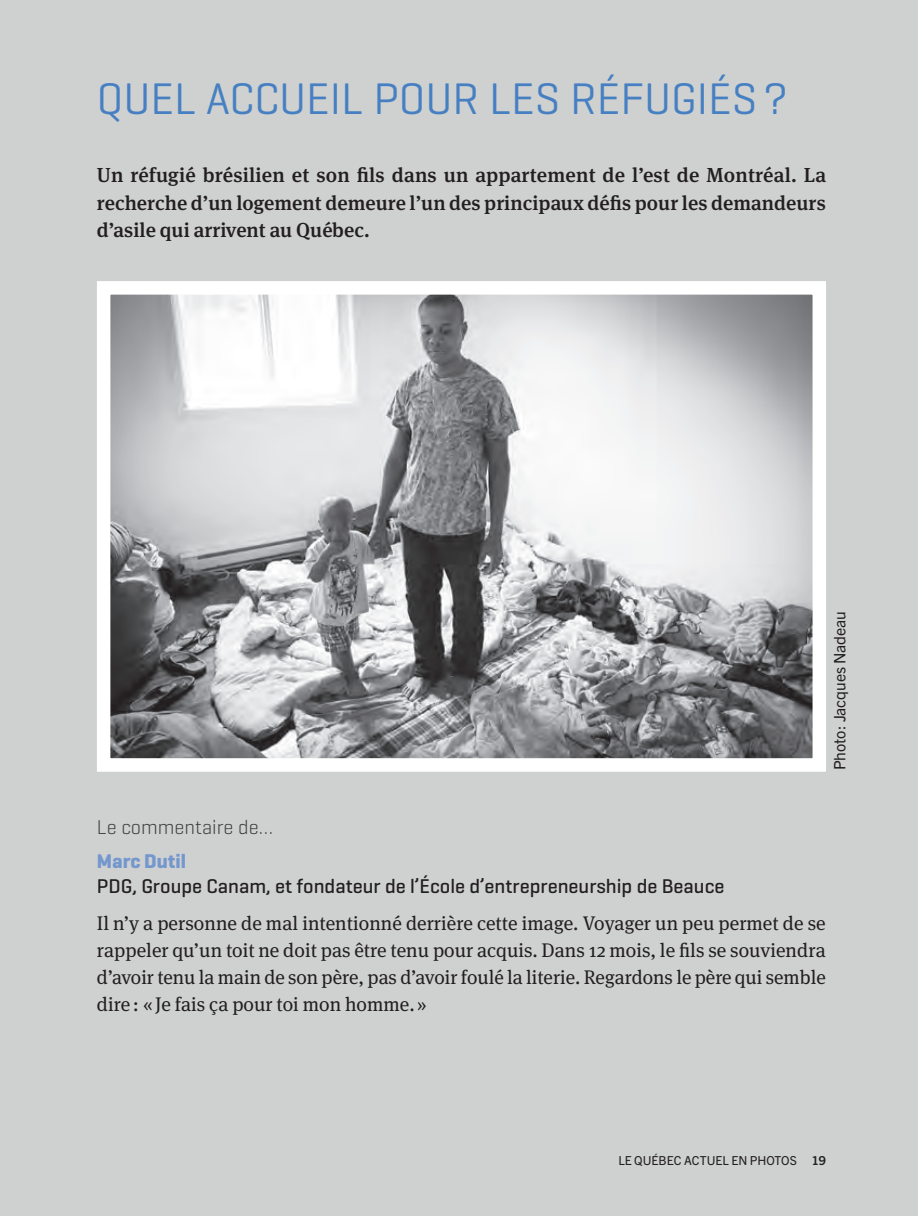
<style>
.page{position:relative;width:918px;height:1216px;background:#cfd1d0}
.page>*{position:absolute;margin:0;border:0;box-sizing:border-box;transform-origin:0 0}
.t1{font:45px "Geogrotesque";color:#4680c2}
.t2{font:500 20.25px/27.7px "Meta Serif OT";color:#231f20;text-align:justify}
.t3{font:500 20.25px "Geogrotesque";color:#231f20}
.t4{font:300 20.25px "Geogrotesque";color:#3e3e3f}
.t5{font:700 20.25px "Geogrotesque";color:#7497ce}
.t6{font:19.8px/27px "Meta Serif OT";color:#231f20;text-align:justify}
.t7{font:15.75px "Trade Gothic Next LT Pro";letter-spacing:-.005em;color:#231f20}
.t8{font:12.38px "Trade Gothic Next LT Pro";color:#231f20}
.s1{font-weight:700}
</style>
<div class="page">
<img style="left:112px;top:296px;width:699px;height:461px">
<div style="left:97px;top:281px;width:729px;height:491px;border:14px solid #fff"></div>
<h1 class="t1" style="left:97px;top:70px;width:693px">QUEL ACCUEIL POUR LES RÉFUGIÉS?</h1>
<p class="t2" style="left:97px;top:161px;width:731px">Un réfugié brésilien et son fils dans un appartement de l’est de Montréal. La recherche d’un logement demeure l’un des principaux défis pour les demandeurs d’asile qui arrivent au Québec.</p>
<p class="t7" style="left:828px;top:770px;width:160px;rotate:-90deg">Photo: Jacques Nadeau</p>
<p class="t4" style="left:97px;top:814px;width:178px">Le commentaire de…</p>
<p class="t5" style="left:97px;top:849px;width:91px">Marc Dutil</p>
<p class="t3" style="left:97px;top:873px;width:629px">PDG, Groupe Canam, et fondateur de l’École d’entrepreneurship de Beauce</p>
<p class="t6" style="left:97px;top:910px;width:730px">Il n’y a personne de mal intentionné derrière cette image. Voyager un peu permet de se rappeler qu’un toit ne doit pas être tenu pour acquis. Dans 12 mois, le fils se souviendra d’avoir tenu la main de son père, pas d’avoir foulé la literie. Regardons le père qui semble dire : « Je fais ça pour toi mon homme. »</p>
<p class="t8" style="left:618px;top:1151px;width:209px">LE QUÉBEC ACTUEL EN PHOTOS <span class="s1">19</span></p>
<p class="t8" style="left:787px;top:1150px;width:14px">—</p>
</div>
